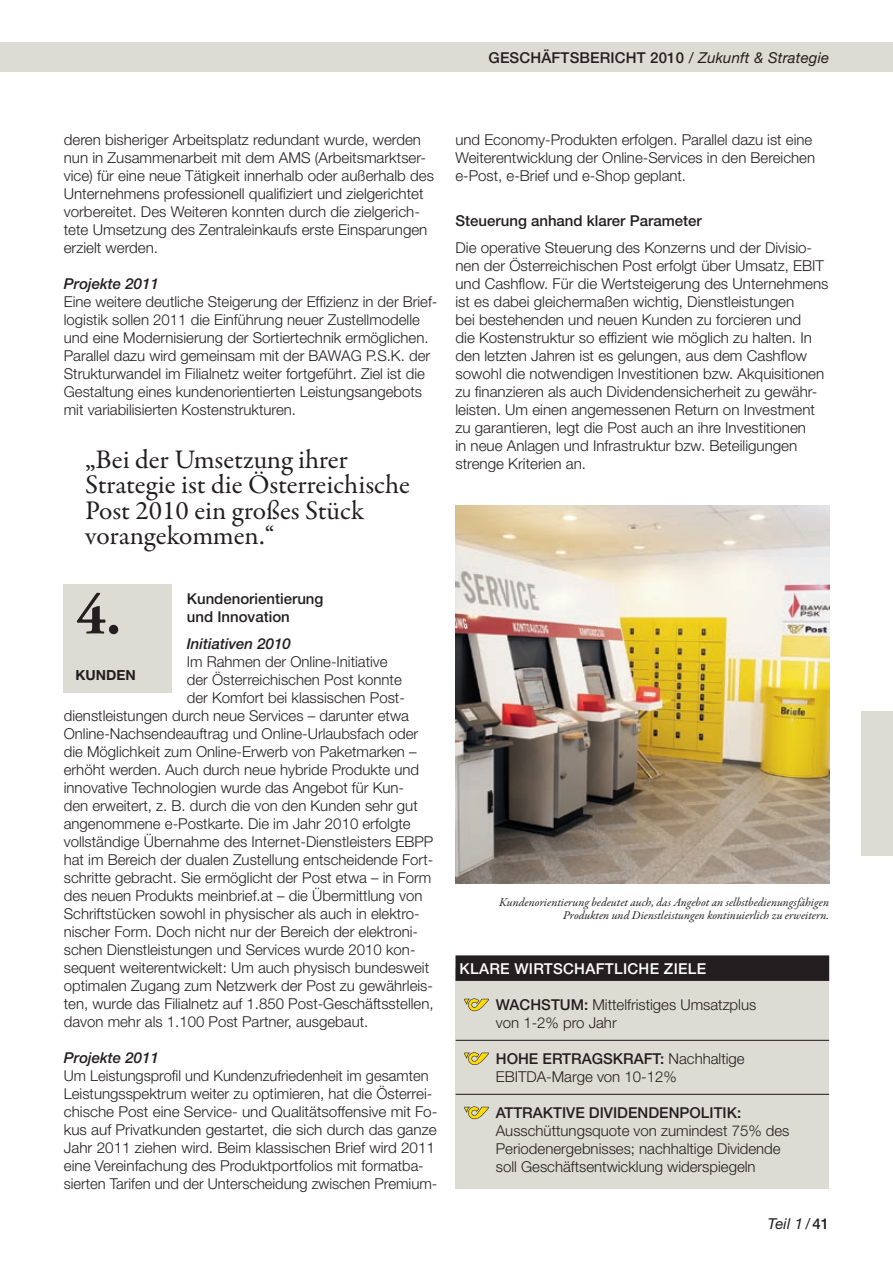
<style>
.page{position:relative;width:893px;height:1263px;background:#fff}
.page>*{position:absolute;margin:0;border:0;box-sizing:border-box;transform-origin:0 0}
.t1{font:700 57.45px "Adobe Garamond Pro";color:#231f20}
.t2{font:27px/25.5px "Garamond Premr Pro";letter-spacing:-.005em;color:#231f20}
.t3{font:300 15px/18px "Helvetica Neue";color:#231f20}
.t4{font:500 15px/18px "Helvetica Neue";letter-spacing:.01em;color:#231f20}
.t5{font:500 15px "Helvetica Neue";letter-spacing:.02em;color:#fff}
.t6{font:italic 500 15px "Helvetica Neue";color:#231f20}
.t7{font:italic 15px "Helvetica Neue";color:#231f20}
.t8{font:700 13.95px "Helvetica Neue LT Pro";color:#231f20}
.t9{font:italic 12px/13.5px "Garamond Premr Pro";color:#231f20;text-align:right}
.s1{font-weight:400;font-style:italic}
.s2{font-weight:500;font-style:italic}
.s3{font-weight:500}
.s4{font-weight:500;font-style:normal}
</style>
<div class="page">
<div style="left:0;top:43px;width:893px;height:29px;background:#dcdcd4"></div>
<div style="left:861px;top:711px;width:32px;height:144px;background:#dcdcd4"></div>
<img style="left:455px;top:505px;width:374px;height:378px">
<div style="left:64px;top:584px;width:108px;height:108px;background:#dcdcd4"></div>
<div style="left:455px;top:968px;width:374px;height:221px;background:#dcdcd4"></div>
<div style="left:455px;top:955px;width:374px;height:26px;background:#231f20"></div>
<svg style="left:464px;top:998px;width:25px;height:13px"></svg>
<svg style="left:464px;top:1052px;width:25px;height:13px"></svg>
<svg style="left:464px;top:1106px;width:25px;height:13px"></svg>
<hr style="left:456px;top:1040px;width:373px;height:1px;background:#231f20">
<hr style="left:456px;top:1094px;width:373px;height:1px;background:#231f20">
<p class="t4" style="left:488px;top:48px;width:342px">GESCHÄFTSBERICHT 2010 <span class="s1">/ Zukunft &amp; Strategie</span></p>
<p class="t3" style="left:64px;top:130px;width:372px">deren bisheriger Arbeitsplatz redundant wurde, werden nun in Zusammenarbeit mit dem AMS (Arbeitsmarktser&shy;vice) für eine neue Tätigkeit innerhalb oder außerhalb des Unternehmens professionell qualifiziert und zielgerichtet vorbereitet. Des Weiteren konnten durch die zielgerich&shy;tete Umsetzung des Zentraleinkaufs erste Einsparungen erzielt werden.</p>
<p class="t3" style="left:64px;top:274px;width:375px"><span class="s2">Projekte 2011<br></span>Eine weitere deutliche Steigerung der Effizienz in der Brief&shy;logistik sollen 2011 die Einführung neuer Zustellmodelle und eine Modernisierung der Sortiertechnik ermöglichen.<br>Parallel dazu wird gemeinsam mit der BAWAG P.S.K. der Strukturwandel im Filialnetz weiter fortgeführt. Ziel ist die Gestaltung eines kundenorientierten Leistungsangebots mit variabilisierten Kostenstrukturen.</p>
<p class="t2" style="left:85px;top:447px;width:326px">„Bei der Umsetzung ihrer<br>Strategie ist die Österreichische<br>Post 2010 ein großes Stück vorangekommen.“</p>
<p class="t1" style="left:76px;top:582px;width:46px">4.</p>
<p class="t4" style="left:187px;top:590px;width:138px">KUNDENORIENTIERUNG<br>UND INNOVATION</p>
<p class="t6" style="left:187px;top:635px;width:105px">Initiativen 2010</p>
<p class="t3" style="left:187px;top:652px;width:202px">Im Rahmen der Online-Initiative</p>
<p class="t3" style="left:187px;top:670px;width:217px">der Österreichischen Post konnte</p>
<p class="t3" style="left:187px;top:688px;width:220px">der Komfort bei klassischen Post-</p>
<p class="t3" style="left:64px;top:706px;width:347px">dienstleistungen durch neue Services – darunter etwa</p>
<p class="t3" style="left:64px;top:724px;width:356px">Online-Nachsendeauftrag und Online-Urlaubsfach oder</p>
<p class="t3" style="left:64px;top:742px;width:354px">die Möglichkeit zum Online-Erwerb von Paketmarken –</p>
<p class="t3" style="left:64px;top:760px;width:357px">erhöht werden. Auch durch neue hybride Produkte und</p>
<p class="t3" style="left:64px;top:778px;width:342px">innovative Technologien wurde das Angebot für Kun-</p>
<p class="t3" style="left:64px;top:796px;width:356px">den erweitert, z. B. durch die von den Kunden sehr gut</p>
<p class="t3" style="left:64px;top:814px;width:348px">angenommene e-Postkarte. Die im Jahr 2010 erfolgte</p>
<p class="t3" style="left:64px;top:832px;width:371px">vollständige Übernahme des Internet-Dienstleisters EBPP</p>
<p class="t3" style="left:64px;top:850px;width:371px">hat im Bereich der dualen Zustellung entscheidende Fort-</p>
<p class="t3" style="left:64px;top:868px;width:369px">schritte gebracht. Sie ermöglicht der Post etwa – in Form</p>
<p class="t3" style="left:64px;top:886px;width:360px">des neuen Produkts meinbrief.at – die Übermittlung von</p>
<p class="t3" style="left:64px;top:904px;width:357px">Schriftstücken sowohl in physischer als auch in elektro-</p>
<p class="t3" style="left:64px;top:922px;width:356px">nischer Form. Doch nicht nur der Bereich der elektroni-</p>
<p class="t3" style="left:64px;top:940px;width:353px">schen Dienstleistungen und Services wurde 2010 kon-</p>
<p class="t3" style="left:64px;top:958px;width:367px">sequent weiterentwickelt: Um auch physisch bundesweit</p>
<p class="t3" style="left:64px;top:976px;width:371px">optimalen Zugang zum Netzwerk der Post zu gewährleis-</p>
<p class="t3" style="left:64px;top:994px;width:371px">ten, wurde das Filialnetz auf 1.850 Post-Geschäftsstellen,</p>
<p class="t3" style="left:64px;top:1012px;width:306px">davon mehr als 1.100 Post Partner, ausgebaut.</p>
<p class="t3" style="left:64px;top:1048px;width:375px"><span class="s2">Projekte 2011<br></span>Um Leistungsprofil und Kundenzufriedenheit im gesamten Leistungsspektrum weiter zu optimieren, hat die Österrei&shy;chische Post eine Service- und Qualitätsoffensive mit Fo&shy;kus auf Privatkunden gestartet, die sich durch das ganze Jahr 2011 ziehen wird. Beim klassischen Brief wird 2011 eine Vereinfachung des Produktportfolios mit formatba&shy;sierten Tarifen und der Unterscheidung zwischen Premium-</p>
<p class="t8" style="left:75px;top:667px;width:62px">KUNDEN</p>
<p class="t3" style="left:455px;top:130px;width:361px">und Economy-Produkten erfolgen. Parallel dazu ist eine<br>Weiterentwicklung der Online-Services in den Bereichen e-Post, e-Brief und e-Shop geplant.</p>
<p class="t3" style="left:455px;top:207px;width:358px;line-height:27px"><span class="s3">STEUERUNG ANHAND KLARER PARAMETER<br></span>Die operative Steuerung des Konzerns und der Divisio-</p>
<p class="t3" style="left:455px;top:256px;width:374px">nen der Österreichischen Post erfolgt über Umsatz, EBIT und Cashflow. Für die Wertsteigerung des Unternehmens ist es dabei gleichermaßen wichtig, Dienstleistungen<br>bei bestehenden und neuen Kunden zu forcieren und<br>die Kostenstruktur so effizient wie möglich zu halten. In den letzten Jahren ist es gelungen, aus dem Cashflow sowohl die notwendigen Investitionen bzw. Akquisitionen zu finanzieren als auch Dividendensicherheit zu gewähr&shy;leisten. Um einen angemessenen Return on Investment zu garantieren, legt die Post auch an ihre Investitionen<br>in neue Anlagen und Infrastruktur bzw. Beteiligungen strenge Kriterien an.</p>
<p class="t9" style="left:499px;top:896px;width:332px">Kundenorientierung bedeutet auch, das Angebot an selbstbedienungsfähigen<br>Produkten und Dienstleistungen kontinuierlich zu erweitern.</p>
<p class="t5" style="left:460px;top:959px;width:248px">KLARE WIRTSCHAFTLICHE ZIELE</p>
<p class="t3" style="left:496px;top:995px;width:262px"><span class="s3">WACHSTUM:</span> Mittelfristiges Umsatzplus von 1-2% pro Jahr</p>
<p class="t3" style="left:496px;top:1049px;width:250px"><span class="s3">HOHE ERTRAGSKRAFT:</span> Nachhaltige<br>EBITDA-Marge von 10-12%</p>
<p class="t3" style="left:496px;top:1103px;width:295px"><span class="s3">ATTRAKTIVE DIVIDENDENPOLITIK:<br></span>Ausschüttungsquote von zumindest 75% des Periodenergebnisses; nachhaltige Dividende soll Geschäftsentwicklung widerspiegeln</p>
<p class="t7" style="left:768px;top:1215px;width:63px">Teil 1 / <span class="s4">41</span></p>
</div>
